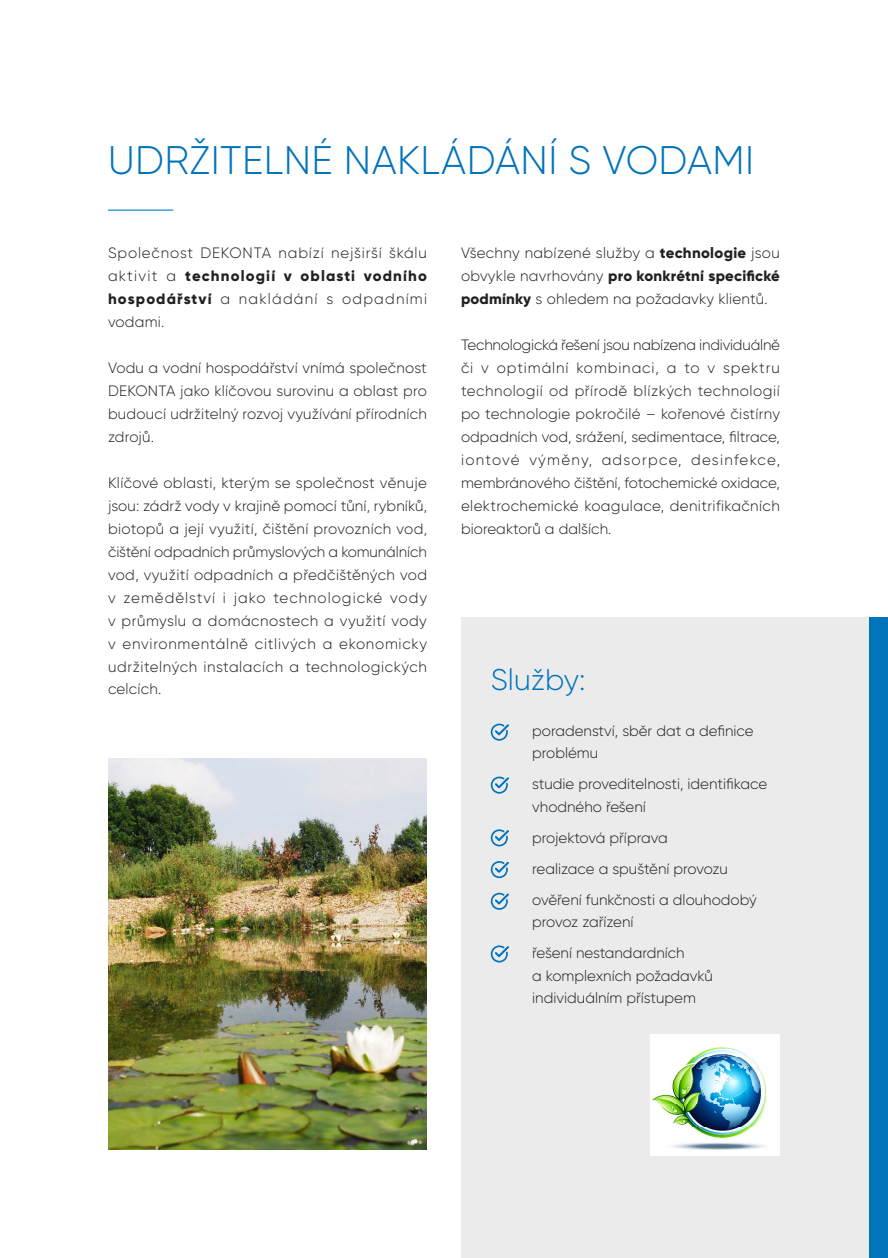
<style>
.page{position:relative;width:888px;height:1258px;background:#fff}
.page>*{position:absolute;margin:0;border:0;box-sizing:border-box;transform-origin:0 0}
.t1{font:300 39.9px "Gilroy";letter-spacing:.01em;color:#0073bb}
.t2{font:300 29.85px "Gilroy";color:#0073bb}
.t3{font:300 15px/23px "Gilroy";color:#231f20;text-align:justify}
.s1{font-weight:800}
</style>
<div class="page">
<hr style="left:108px;top:209px;width:65px;height:2px;background:#3ca1da">
<div style="left:461px;top:617px;width:427px;height:641px;background:#ebebec"></div>
<svg style="left:491px;top:724px;width:18px;height:17px"></svg>
<svg style="left:491px;top:776px;width:18px;height:18px"></svg>
<svg style="left:491px;top:945px;width:18px;height:17px"></svg>
<svg style="left:491px;top:829px;width:18px;height:17px"></svg>
<svg style="left:491px;top:861px;width:18px;height:17px"></svg>
<svg style="left:491px;top:893px;width:18px;height:17px"></svg>
<img style="left:108px;top:759px;width:319px;height:391px">
<div style="left:869px;top:617px;width:19px;height:641px;background:#0073bb"></div>
<img style="left:650px;top:1034px;width:130px;height:121px">
<p class="t1" style="left:108px;top:136px;width:647px">UDRŽITELNÉ NAKLÁDÁNÍ S VODAMI</p>
<p class="t3" style="left:108px;top:241px;width:320px">Společnost DEKONTA nabízí nejširší škálu aktivit a <span class="s1">technologií v oblasti vodního hospodářství</span> a nakládání s odpadními vodami.</p>
<p class="t3" style="left:108px;top:356px;width:320px">Vodu a vodní hospodářství vnímá společnost DEKONTA jako klíčovou surovinu a oblast pro budoucí udržitelný rozvoj využívání přírodních zdrojů.</p>
<p class="t3" style="left:108px;top:471px;width:321px">Klíčové oblasti, kterým se společnost věnuje jsou: zádrž vody v krajině pomocí tůní, rybníků, biotopů a její využití, čištění provozních vod, čištění odpadních průmyslových a komunálních vod, využití odpadních a předčištěných vod v zemědělství i jako technologické vody v průmyslu a domácnostech a využití vody v environmentálně citlivých a ekonomicky udržitelných instalacích a technologických celcích.</p>
<p class="t3" style="left:461px;top:241px;width:320px">Všechny nabízené služby a <span class="s1">technologie</span> jsou obvykle navrhovány <span class="s1">pro konkrétní specifické podmínky</span> s ohledem na požadavky klientů.</p>
<p class="t3" style="left:461px;top:333px;width:321px">Technologická řešení jsou nabízena individuálně či v optimální kombinaci, a to v spektru technologií od přírodě blízkých technologií po technologie pokročilé – kořenové čistírny odpadních vod, srážení, sedimentace, filtrace, iontové výměny, adsorpce, desinfekce, membránového čištění, fotochemické oxidace, elektrochemické koagulace, denitrifikačních bioreaktorů a dalších.</p>
<p class="t2" style="left:491px;top:661px;width:96px">Služby:</p>
<p class="t3" style="left:532px;top:719px;width:223px;line-height:22.5px">poradenství, sběr dat a definice problému</p>
<p class="t3" style="left:532px;top:772px;width:236px;line-height:22.5px">studie proveditelnosti, identifikace vhodného řešení</p>
<p class="t3" style="left:532px;top:826px;width:137px">projektová příprava</p>
<p class="t3" style="left:532px;top:857px;width:197px">realizace a spuštění provozu</p>
<p class="t3" style="left:532px;top:888px;width:226px;line-height:22.5px">ověření funkčnosti a dlouhodobý provoz zařízení</p>
<p class="t3" style="left:532px;top:941px;width:182px;line-height:22.5px;text-align:left">řešení nestandardních<br>a komplexních požadavků individuálním přístupem</p>
</div>
